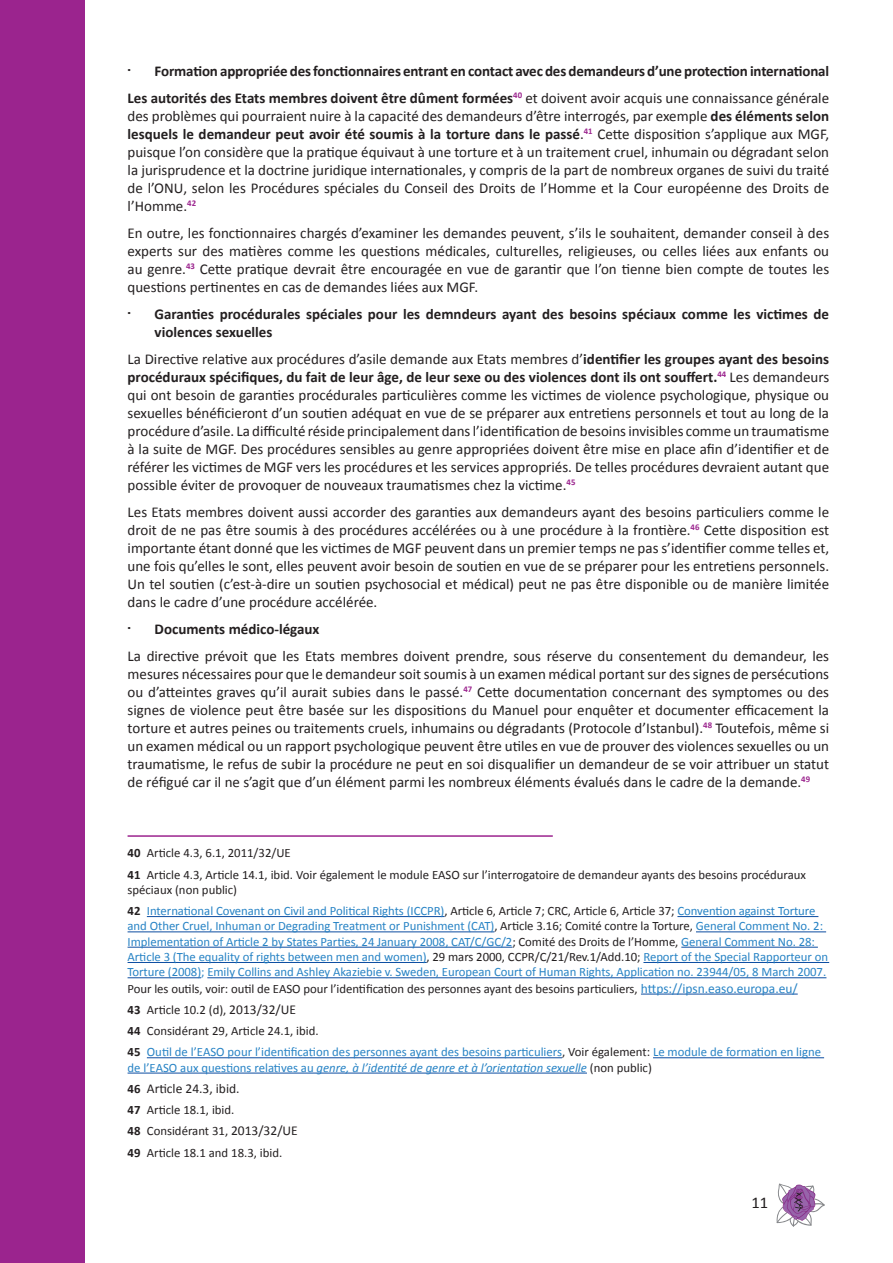
<style>
.page{position:relative;width:893px;height:1263px;background:#fff}
.page>*{position:absolute;margin:0;border:0;box-sizing:border-box;transform-origin:0 0}
.t1{font:16.5px "Calibri";color:#231f20}
.t2{font:15px/18px "Calibri";color:#231f20;text-align:justify}
.t3{font:700 15px/27px "Calibri";color:#231f20}
.t4{font:13.5px "Calibri";color:#231f20}
.t5{font:12.75px/15.6px "Calibri";letter-spacing:-.005em;color:#2783c5}
.t6{font:12.75px/21.3px "Calibri";color:#231f20}
.t7{font:italic 12.75px "Calibri";color:#2783c5}
.s1{font-weight:400}
.s2{font-weight:700}
.s3{color:#231f20}
.s4{font-weight:700;color:#231f20}
.s5{font-size:13.5px}
.s6{font-size:13.5px;color:#231f20}
.s7{font-style:normal}
.s8{font-style:normal;color:#231f20}
.s9{font-weight:700;font-size:12.75px}
</style>
<div class="page">
<div style="left:0;top:0;width:85px;height:1263px;background:#9b248e"></div>
<svg style="left:777px;top:1184px;width:48px;height:43px"></svg>
<hr style="left:128px;top:835px;width:425px;height:2px;background:#9b248e">
<hr style="left:147px;top:916px;width:297px;height:1px;background:#0d4da1">
<hr style="left:677px;top:916px;width:141px;height:1px;background:#0d4da1">
<hr style="left:128px;top:931px;width:366px;height:1px;background:#0d4da1">
<hr style="left:696px;top:931px;width:130px;height:1px;background:#0d4da1">
<hr style="left:128px;top:947px;width:384px;height:1px;background:#0d4da1">
<hr style="left:681px;top:947px;width:137px;height:1px;background:#0d4da1">
<hr style="left:128px;top:962px;width:299px;height:1px;background:#0d4da1">
<hr style="left:643px;top:962px;width:186px;height:1px;background:#0d4da1">
<hr style="left:128px;top:977px;width:73px;height:1px;background:#0d4da1">
<hr style="left:207px;top:977px;width:619px;height:1px;background:#0d4da1">
<hr style="left:641px;top:994px;width:157px;height:1px;background:#0d4da1">
<hr style="left:147px;top:1057px;width:415px;height:1px;background:#0d4da1">
<hr style="left:653px;top:1057px;width:171px;height:1px;background:#0d4da1">
<hr style="left:128px;top:1073px;width:459px;height:1px;background:#0d4da1">
<p class="t3" style="left:128px;top:56px;width:703px">• Formation appropriée des fonctionnaires entrant en contact avec des demandeurs d’une protection international<br>Les autorités des Etats membres doivent être dûment formées<sup>40</sup> <span class="s1">et doivent avoir acquis une connaissance générale</span></p>
<p class="t2" style="left:128px;top:106px;width:703px">des problèmes qui pourraient nuire à la capacité des demandeurs d’être interrogés, par exemple <span class="s2">des éléments selon lesquels le demandeur peut avoir été soumis à la torture dans le passé</span>.<sup>41</sup> Cette disposition s’applique aux MGF, puisque l’on considère que la pratique équivaut à une torture et à un traitement cruel, inhumain ou dégradant selon la jurisprudence et la doctrine juridique internationales, y compris de la part de nombreux organes de suivi du traité de l’ONU, selon les Procédures spéciales du Conseil des Droits de l’Homme et la Cour européenne des Droits de l’Homme.<sup>42</sup></p>
<p class="t2" style="left:128px;top:223px;width:703px">En outre, les fonctionnaires chargés d’examiner les demandes peuvent, s’ils le souhaitent, demander conseil à des experts sur des matières comme les questions médicales, culturelles, religieuses, ou celles liées aux enfants ou au genre.<sup>43</sup> Cette pratique devrait être encouragée en vue de garantir que l’on tienne bien compte de toutes les questions pertinentes en cas de demandes liées aux MGF.</p>
<p class="t3" style="left:155px;top:304px;width:676px;line-height:18px;text-indent:-27px">• Garanties procédurales spéciales pour les demndeurs ayant des besoins spéciaux comme les victimes de violences sexuelles</p>
<p class="t2" style="left:128px;top:349px;width:703px">La Directive relative aux procédures d’asile demande aux Etats membres d’<span class="s2">identifier les groupes ayant des besoins procéduraux spécifiques, du fait de leur âge, de leur sexe ou des violences dont ils ont souffert.</span><sup>44</sup> Les demandeurs qui ont besoin de garanties procédurales particulières comme les victimes de violence psychologique, physique ou sexuelles bénéficieront d’un soutien adéquat en vue de se préparer aux entretiens personnels et tout au long de la procédure d’asile. La difficulté réside principalement dans l’identification de besoins invisibles comme un traumatisme à la suite de MGF. Des procédures sensibles au genre appropriées doivent être mise en place afin d’identifier et de référer les victimes de MGF vers les procédures et les services appropriés. De telles procédures devraient autant que possible éviter de provoquer de nouveaux traumatismes chez la victime.<sup>45</sup></p>
<p class="t2" style="left:128px;top:502px;width:703px">Les Etats membres doivent aussi accorder des garanties aux demandeurs ayant des besoins particuliers comme le droit de ne pas être soumis à des procédures accélérées ou à une procédure à la frontière.<sup>46</sup> Cette disposition est importante étant donné que les victimes de MGF peuvent dans un premier temps ne pas s’identifier comme telles et, une fois qu’elles le sont, elles peuvent avoir besoin de soutien en vue de se préparer pour les entretiens personnels.<br>Un tel soutien (c’est-à-dire un soutien psychosocial et médical) peut ne pas être disponible ou de manière limitée dans le cadre d’une procédure accélérée.</p>
<p class="t2" style="left:128px;top:614px;width:703px;line-height:27px">• <span class="s2">Documents médico-légaux<br></span>La directive prévoit que les Etats membres doivent prendre, sous réserve du consentement du demandeur, les</p>
<p class="t2" style="left:128px;top:664px;width:703px">mesures nécessaires pour que le demandeur soit soumis à un examen médical portant sur des signes de persécutions ou d’atteintes graves qu’il aurait subies dans le passé.<sup>47</sup> Cette documentation concernant des symptomes ou des signes de violence peut être basée sur les dispositions du Manuel pour enquêter et documenter efficacement la torture et autres peines ou traitements cruels, inhumains ou dégradants (Protocole d’Istanbul).<sup>48</sup> Toutefois, même si un examen médical ou un rapport psychologique peuvent être utiles en vue de prouver des violences sexuelles ou un traumatisme, le refus de subir la procédure ne peut en soi disqualifier un demandeur de se voir attribuer un statut de réfigué car il ne s’agit que d’un élément parmi les nombreux éléments évalués dans le cadre de la demande.<sup>49</sup></p>
<p class="t6" style="left:128px;top:842px;width:680px"><span class="s2">40</span> Article 4.3, 6.1, 2011/32/UE<br><span class="s2">41</span> Article 4.3, Article 14.1, ibid. Voir également le module EASO sur l’interrogatoire de demandeur ayants des besoins procéduraux</p>
<p class="t5" style="left:128px;top:878px;width:689px;line-height:21.3px"><span class="s3">spéciaux (non public)<br></span><span class="s4">42</span> International Covenant on Civil and Political Rights (ICCPR)<span class="s3">, Article 6, Article 7; CRC, Article 6, Article 37;</span> Convention against Torture</p>
<p class="t5" style="left:128px;top:918px;width:702px">and Other Cruel, Inhuman or Degrading Treatment or Punishment (CAT)<span class="s3">, Article 3.16; Comité contre la Torture,</span> General Comment No. 2:<br>Implementation of Article 2 by States Parties, 24 January 2008, CAT/C/GC/2<span class="s3">; Comité des Droits de l’Homme,</span> General Comment No. 28:<br>Article 3 (The equality of rights between men and women)<span class="s3">, 29 mars 2000, CCPR/C/21/Rev.1/Add.10;</span> Report of the Special Rapporteur on Torture (2008); Emily Collins and Ashley Akaziebie v. Sweden, European Court of Human Rights, Application no. 23944/05, 8 March 2007.<br><span class="s3">Pour les outils, voir: outil de EASO pour l’identification des personnes ayant des besoins particuliers,</span> <span class="s5">https://ipsn.easo.europa.eu/</span></p>
<p class="t5" style="left:128px;top:998px;width:695px;line-height:21.3px"><span class="s4">43</span> <span class="s3">Article 10.2 (d),</span> <span class="s6">2013/32/UE<br></span><span class="s4">44</span> <span class="s3">Considérant 29, Article 24.1, ibid.<br></span><span class="s4">45</span> Outil de l’EASO pour l’identification des personnes ayant des besoins particuliers<span class="s3">, Voir également:</span> Le module de formation en ligne</p>
<p class="t7" style="left:128px;top:1059px;width:526px"><span class="s7">de l’EASO aux questions relatives au</span> genre, à l’identité de genre et à l’orientation sexuelle <span class="s8">(non public)</span></p>
<p class="t4" style="left:128px;top:1080px;width:114px"><span class="s9">46</span> Article 24.3, ibid.</p>
<p class="t6" style="left:128px;top:1099px;width:172px"><span class="s2">47</span> Article 18.1, ibid.<br><span class="s2">48</span> Considérant 31, <span class="s5">2013/32/UE<br></span><span class="s2">49</span> Article 18.1 and 18.3, ibid.</p>
<p class="t1" style="left:751px;top:1192px;width:18px">11</p>
</div>
